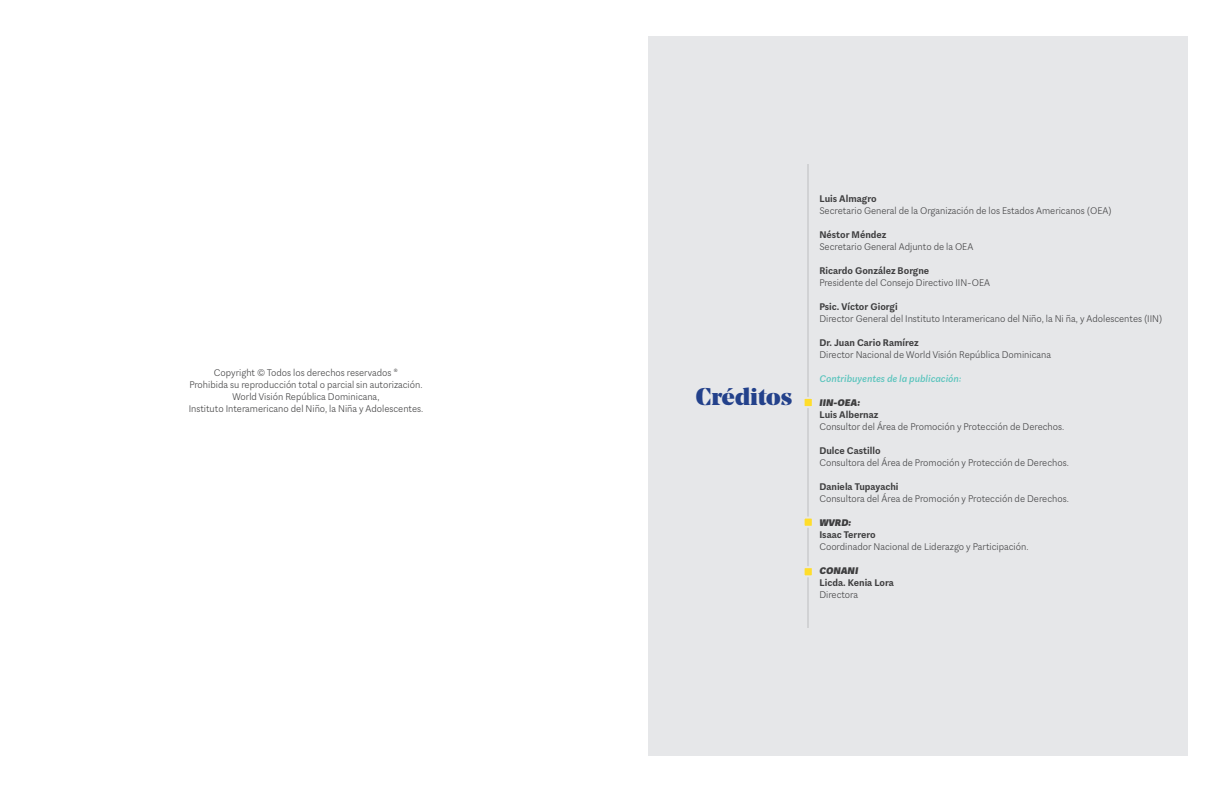
<style>
.page{position:relative;width:1224px;height:792px;background:#fff}
.page>*{position:absolute;margin:0;border:0;box-sizing:border-box;transform-origin:0 0}
.t1{font:900 24px "Noe Display";color:#23418b}
.t2{font:200 10px/12px "Aspen";color:#3e3e3f;text-align:center}
.t3{font:700 10px "Aspen";color:#3e3e3f}
.t4{font:italic 500 10px "Aspen";color:#5ac4bd}
.t5{font:italic 900 10px "Aspen";color:#3e3e3f}
</style>
<div class="page">
<div style="left:648px;top:36px;width:540px;height:720px;background:#e6e7e9"></div>
<hr style="left:807px;top:164px;width:2px;height:464px;background:#d1d2d4">
<svg style="left:804px;top:397px;width:8px;height:11px"></svg>
<svg style="left:804px;top:517px;width:8px;height:11px"></svg>
<svg style="left:804px;top:566px;width:8px;height:11px"></svg>
<p class="t2" style="left:189px;top:366px;width:236px">Copyright © Todos los derechos reservados ®<br>Prohibida su reproducción total o parcial sin autorización.<br>World Visión República Dominicana,<br>Instituto Interamericano del Niño, la Niña y Adolescentes.</p>
<h1 class="t1" style="left:696px;top:381px;width:98px">Créditos</h1>
<p class="t3" style="left:819px;top:192px;width:59px">Luis Almagro</p>
<p class="t2" style="left:819px;top:204px;width:294px">Secretario General de la Organización de los Estados Americanos (OEA)</p>
<p class="t3" style="left:819px;top:228px;width:69px">Néstor Méndez</p>
<p class="t2" style="left:819px;top:240px;width:155px">Secretario General Adjunto de la OEA</p>
<p class="t3" style="left:819px;top:264px;width:111px">Ricardo González Borgne</p>
<p class="t2" style="left:819px;top:276px;width:172px">Presidente del Consejo Directivo IIN-OEA</p>
<p class="t3" style="left:819px;top:300px;width:80px">Psic. Víctor Giorgi</p>
<p class="t2" style="left:819px;top:312px;width:344px">Director General del Instituto Interamericano del Niño, la Ni ña, y Adolescentes (IIN)</p>
<p class="t3" style="left:819px;top:336px;width:101px">Dr. Juan Cario Ramírez</p>
<p class="t2" style="left:819px;top:348px;width:233px">Director Nacional de World Visión República Dominicana</p>
<p class="t4" style="left:819px;top:372px;width:144px">Contribuyentes de la publicación:</p>
<p class="t5" style="left:819px;top:395px;width:42px">IIN-OEA:</p>
<p class="t3" style="left:819px;top:408px;width:61px">Luis Albernaz</p>
<p class="t2" style="left:819px;top:420px;width:246px">Consultor del Área de Promoción y Protección de Derechos.</p>
<p class="t3" style="left:819px;top:444px;width:63px">Dulce Castillo</p>
<p class="t2" style="left:819px;top:456px;width:251px">Consultora del Área de Promoción y Protección de Derechos.</p>
<p class="t3" style="left:819px;top:480px;width:81px">Daniela Tupayachi</p>
<p class="t2" style="left:819px;top:492px;width:251px">Consultora del Área de Promoción y Protección de Derechos.</p>
<p class="t5" style="left:819px;top:515px;width:33px">WVRD:</p>
<p class="t3" style="left:819px;top:528px;width:58px">Isaac Terrero</p>
<p class="t2" style="left:819px;top:540px;width:211px">Coordinador Nacional de Liderazgo y Participación.</p>
<p class="t5" style="left:819px;top:563px;width:41px">CONANI</p>
<p class="t3" style="left:819px;top:576px;width:76px">Licda. Kenia Lora</p>
<p class="t2" style="left:819px;top:588px;width:40px">Directora</p>
</div>
